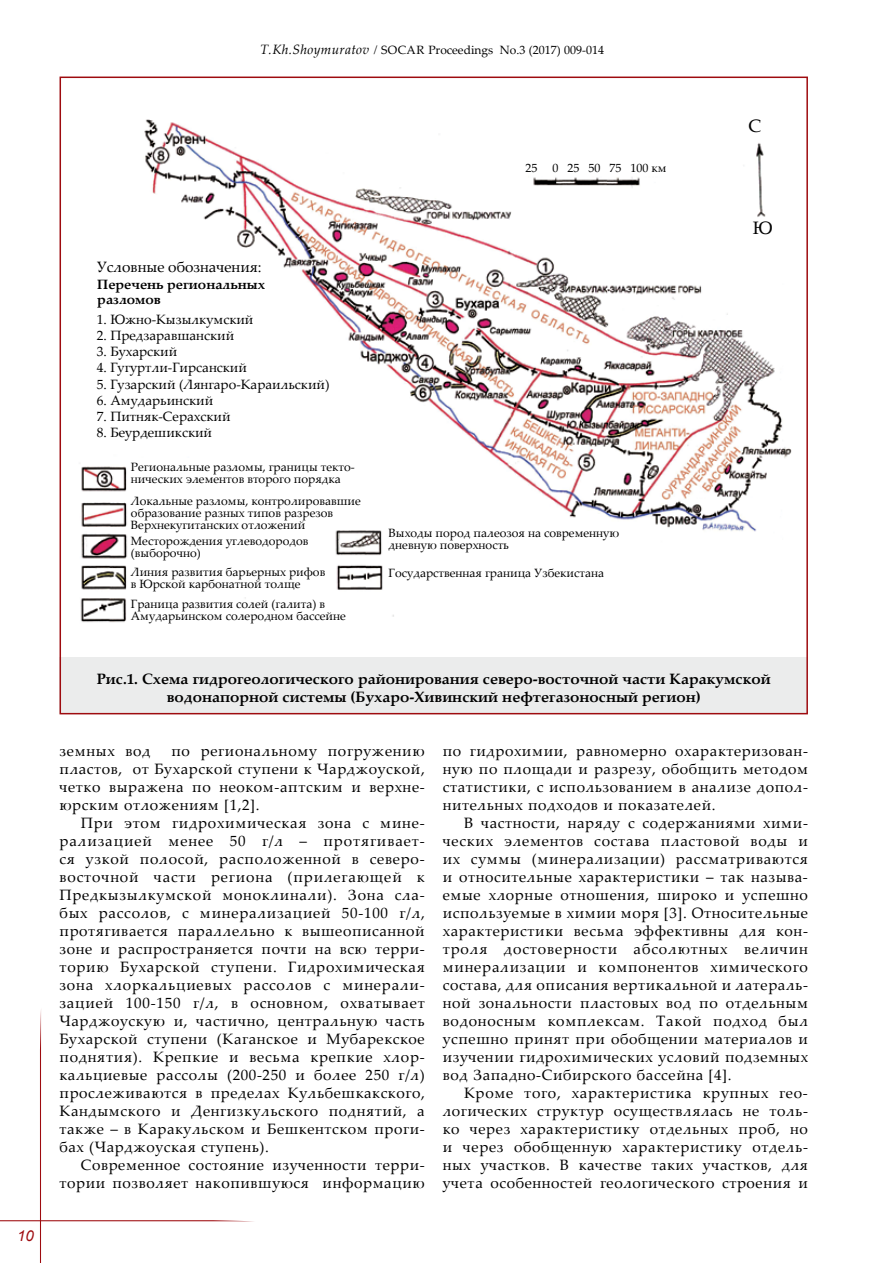
<style>
.page{position:relative;width:893px;height:1263px;background:#fff}
.page>*{position:absolute;margin:0;border:0;box-sizing:border-box;transform-origin:0 0}
.t1{font:18px "Palatino Linotype";color:#000}
.t2{font:15px/18px "Palatino Linotype";letter-spacing:.04em;color:#000;text-align:justify}
.t3{font:700 15px/18px "Palatino Linotype";color:#000;text-align:center}
.t4{font:15px "Palatino Linotype";color:#000}
.t5{font:italic 15px "Arial";color:#9e0b0f}
.t6{font:13.5px "Palatino Linotype";color:#000}
.t7{font:700 13.5px/15px "Palatino Linotype";color:#000}
.t8{font:12px/12px "Palatino Linotype";color:#000}
.s1{font-style:italic;font-size:13.5px}
.s2{font-style:italic}
</style>
<div class="page">
<svg style="left:0;top:1011px;width:254px;height:252px"></svg>
<img style="left:80px;top:119px;width:712px;height:504px">
<div style="left:60px;top:657px;width:748px;height:56px;background:#ebecec"></div>
<p class="t5" style="left:17px;top:1225px;width:18px">10</p>
<p class="t8" style="left:260px;top:43px;width:345px"><span class="s1">T.Kh.Shoymuratov</span> <span class="s2">/</span> SOCAR Proceedings No.3 (2017) 009-014</p>
<p class="t4" style="left:97px;top:256px;width:166px">Условные обозначения:</p>
<p class="t7" style="left:97px;top:276px;width:169px">Перечень региональных разломов</p>
<p class="t6" style="left:97px;top:310px;width:158px">1. Южно-Кызылкумский</p>
<p class="t6" style="left:97px;top:326px;width:139px">2. Предзаравшанский</p>
<p class="t6" style="left:97px;top:342px;width:82px">3. Бухарский</p>
<p class="t6" style="left:97px;top:358px;width:152px">4. Гугуртли-Гирсанский</p>
<p class="t6" style="left:97px;top:374px;width:234px">5. Гузарский (Лянгаро-Караильский)</p>
<p class="t6" style="left:97px;top:391px;width:118px">6. Амударьинский</p>
<p class="t6" style="left:97px;top:407px;width:135px">7. Питняк-Серахский</p>
<p class="t6" style="left:97px;top:423px;width:117px">8. Беурдешикский</p>
<p class="t8" style="left:525px;top:161px;width:13px">25</p>
<p class="t8" style="left:552px;top:161px;width:116px">0 25 50 75 100 км</p>
<p class="t8" style="left:131px;top:460px;width:225px">Региональные разломы, границы текто&shy;нических элементов второго порядка</p>
<p class="t8" style="left:131px;top:495px;width:231px">Локальные разломы, контролировавшие образование разных типов разрезов<br>Верхнекугитанских отложений</p>
<p class="t8" style="left:131px;top:534px;width:179px">Месторождения углеводородов (выборочно)</p>
<p class="t8" style="left:131px;top:566px;width:196px">Линия развития барьерных рифов</p>
<p class="t8" style="left:389px;top:567px;width:217px">Государственная граница Узбекистана</p>
<p class="t8" style="left:131px;top:574px;width:196px;line-height:20px">в Юрской карбонатной толще<br>Граница развития солей (галита) в</p>
<p class="t8" style="left:131px;top:610px;width:216px">Амударьинском солеродном бассейне</p>
<p class="t8" style="left:389px;top:527px;width:232px">Выходы пород палеозоя на современную дневную поверхность</p>
<p class="t1" style="left:748px;top:113px;width:14px">С</p>
<p class="t1" style="left:753px;top:215px;width:21px">Ю</p>
<p class="t3" style="left:97px;top:669px;width:675px">Рис.1. Схема гидрогеологического районирования северо-восточной части Каракумской водонапорной системы (Бухаро-Хивинский нефтегазоносный регион)</p>
<p class="t2" style="left:60px;top:741px;width:367px;text-indent:112px">по региональному погружению пластов, от Бухарской ступени к Чарджоуской, четко выражена по неоком-аптским и верхне&shy;юрским отложениям [1,2].</p>
<p class="t2" style="left:60px;top:813px;width:367px;text-indent:21px">При этом гидрохимическая зона с мине&shy;рализацией менее 50 г/л – протягивает&shy;ся узкой полосой, расположенной в северо&shy;восточной части региона (прилегающей к Предкызылкумской моноклинали). Зона сла&shy;бых рассолов, с минерализацией 50-100 г/л, протягивается параллельно к вышеописанной зоне и распространяется почти на всю терри&shy;торию Бухарской ступени. Гидрохимическая зона хлоркальциевых рассолов с минерали&shy;зацией 100-150 г/л, в основном, охватывает Чарджоускую и, частично, центральную часть Бухарской ступени (Каганское и Мубарекское поднятия). Крепкие и весьма крепкие хлор&shy;кальциевые рассолы (200-250 и более 250 г/л) прослеживаются в пределах Кульбешкакского, Кандымского и Денгизкульского поднятий, а также – в Каракульском и Бешкентском проги&shy;бах (Чарджоуская ступень).</p>
<p class="t2" style="left:60px;top:1155px;width:367px;text-align:right">Современное состояние изученности терри&shy;тории позволяет накопившуюся информацию</p>
<p class="t2" style="left:60px;top:741px;width:93px">земных вод</p>
<p class="t2" style="left:443px;top:741px;width:367px">по гидрохимии, равномерно охарактеризован&shy;ную по площади и разрезу, обобщить методом статистики, с использованием в анализе допол&shy;нительных подходов и показателей.</p>
<p class="t2" style="left:443px;top:813px;width:367px;text-indent:21px">В частности, наряду с содержаниями хими&shy;ческих элементов состава пластовой воды и их суммы (минерализации) рассматриваются и относительные характеристики – так называ&shy;емые хлорные отношения, широко и успешно используемые в химии моря [3]. Относительные характеристики весьма эффективны для кон&shy;троля достоверности абсолютных величин минерализации и компонентов химического состава, для описания вертикальной и латераль&shy;ной зональности пластовых вод по отдельным водоносным комплексам. Такой подход был успешно принят при обобщении материалов и изучении гидрохимических условий подземных вод Западно-Сибирского бассейна [4].</p>
<p class="t2" style="left:443px;top:1083px;width:367px;text-indent:21px">Кроме того, характеристика крупных гео&shy;логических структур осуществлялась не толь&shy;ко через характеристику отдельных проб, но и через обобщенную характеристику отдель&shy;ных участков. В качестве таких участков, для учета особенностей геологического строения и</p>
</div>
